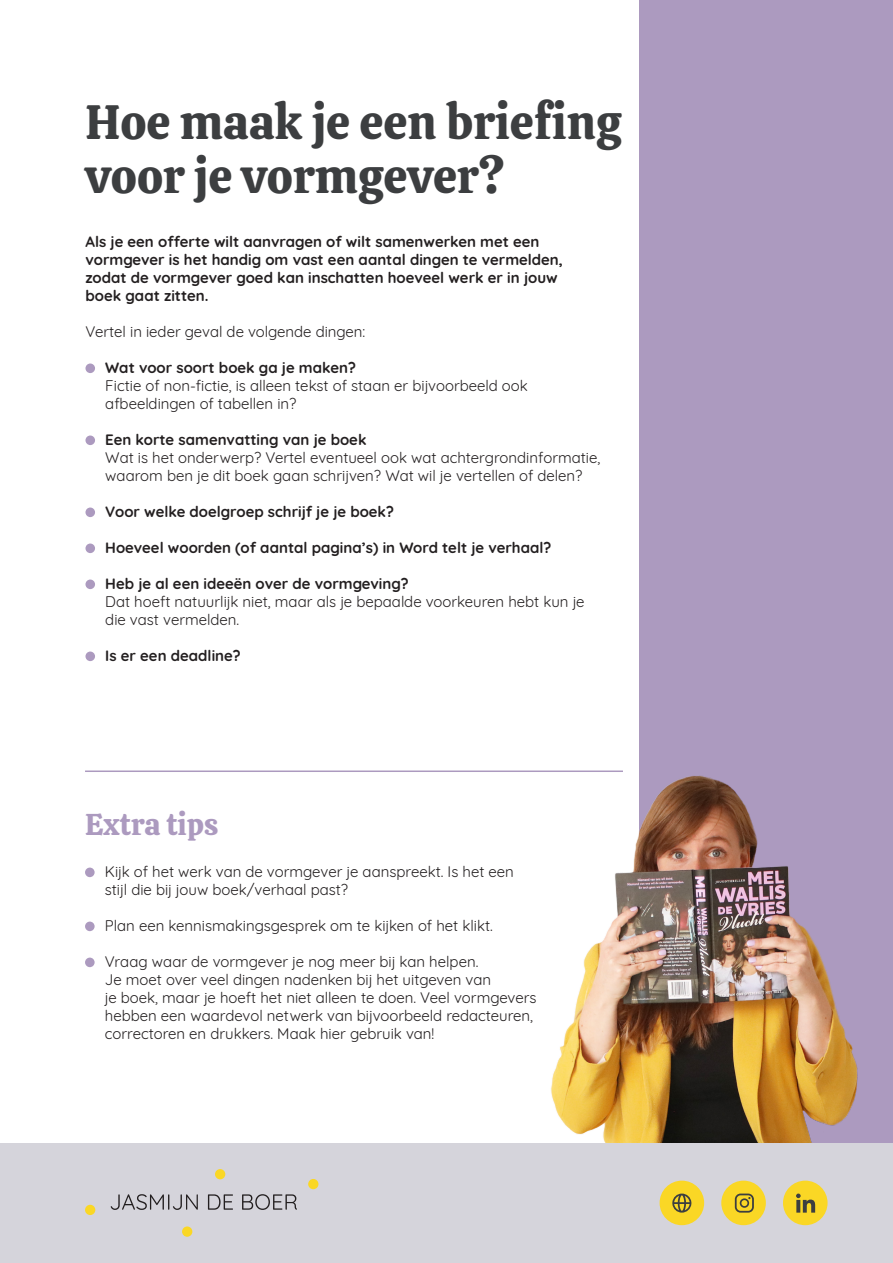
<style>
.page{position:relative;width:893px;height:1263px;background:#fff}
.page>*{position:absolute;margin:0;border:0;box-sizing:border-box;transform-origin:0 0}
.Kop{font:48px/54px "Calistoga";color:#3c3e40}
.Kop-2{font:30px "Calistoga";color:#ac9abf}
.t1{font:15px/18px "Quicksand";color:#231f20}
.t2{font:700 15px/18px "Quicksand";color:#231f20}
.s1{font-weight:700}
</style>
<div class="page">
<div style="left:640px;top:0;width:253px;height:1174px;background:#ac9abf"></div>
<img style="left:534px;top:751px;width:333px;height:393px">
<div style="left:0;top:1144px;width:893px;height:119px;background:#d5d4db"></div>
<div style="left:660px;top:1180px;width:44px;height:45px;background:#fad725;border-radius:50%"></div>
<svg style="left:672px;top:1193px;width:19px;height:19px"></svg>
<div style="left:721px;top:1180px;width:45px;height:45px;background:#fad725;border-radius:50%"></div>
<svg style="left:735px;top:1193px;width:19px;height:19px"></svg>
<div style="left:783px;top:1180px;width:44px;height:45px;background:#fad725;border-radius:50%"></div>
<svg style="left:796px;top:1193px;width:19px;height:19px"></svg>
<div style="left:85px;top:363px;width:10px;height:10px;background:#ac9abf;border-radius:50%"></div>
<div style="left:85px;top:435px;width:10px;height:10px;background:#ac9abf;border-radius:50%"></div>
<div style="left:85px;top:507px;width:10px;height:10px;background:#ac9abf;border-radius:50%"></div>
<div style="left:85px;top:543px;width:10px;height:10px;background:#ac9abf;border-radius:50%"></div>
<div style="left:85px;top:579px;width:10px;height:10px;background:#ac9abf;border-radius:50%"></div>
<div style="left:85px;top:651px;width:10px;height:10px;background:#ac9abf;border-radius:50%"></div>
<div style="left:85px;top:867px;width:10px;height:10px;background:#ac9abf;border-radius:50%"></div>
<div style="left:85px;top:921px;width:10px;height:10px;background:#ac9abf;border-radius:50%"></div>
<div style="left:85px;top:957px;width:10px;height:10px;background:#ac9abf;border-radius:50%"></div>
<hr style="left:85px;top:770px;width:538px;height:2px;background:#ac9abf">
<div style="left:182px;top:1226px;width:10px;height:11px;background:#fad725;border-radius:50%"></div>
<div style="left:85px;top:1205px;width:10px;height:10px;background:#fad725;border-radius:50%"></div>
<div style="left:215px;top:1169px;width:10px;height:10px;background:#fad725;border-radius:50%"></div>
<div style="left:308px;top:1179px;width:10px;height:10px;background:#fad725;border-radius:50%"></div>
<svg style="left:111px;top:1194px;width:87px;height:16px"></svg>
<svg style="left:208px;top:1194px;width:25px;height:16px"></svg>
<svg style="left:242px;top:1194px;width:55px;height:16px"></svg>
<p class="Kop" style="left:85px;top:92px;width:538px">Hoe maak je een briefing voor je vormgever?</p>
<p class="t2" style="left:85px;top:231px;width:479px">Als je een offerte wilt aanvragen of wilt samenwerken met een vormgever is het handig om vast een aantal dingen te vermelden, zodat de vormgever goed kan inschatten hoeveel werk er in jouw boek gaat zitten.</p>
<p class="t1" style="left:85px;top:321px;width:281px">Vertel in ieder geval de volgende dingen:</p>
<p class="t1" style="left:105px;top:357px;width:424px"><span class="s1">Wat voor soort boek ga je maken?<br></span>Fictie of non-fictie, is alleen tekst of staan er bijvoorbeeld ook afbeeldingen of tabellen in?</p>
<p class="t1" style="left:105px;top:429px;width:497px"><span class="s1">Een korte samenvatting van je boek<br></span>Wat is het onderwerp? Vertel eventueel ook wat achtergrondinformatie, waarom ben je dit boek gaan schrijven? Wat wil je vertellen of delen?</p>
<p class="t2" style="left:105px;top:501px;width:290px">Voor welke doelgroep schrijf je je boek?</p>
<p class="t2" style="left:105px;top:537px;width:448px">Hoeveel woorden (of aantal pagina’s) in Word telt je verhaal?</p>
<p class="t1" style="left:105px;top:573px;width:481px"><span class="s1">Heb je al een ideeën over de vormgeving?<br></span>Dat hoeft natuurlijk niet, maar als je bepaalde voorkeuren hebt kun je die vast vermelden.</p>
<p class="t2" style="left:105px;top:645px;width:137px">Is er een deadline?</p>
<p class="Kop-2" style="left:85px;top:798px;width:135px">Extra tips</p>
<p class="t1" style="left:105px;top:861px;width:410px">Kijk of het werk van de vormgever je aanspreekt. Is het een stijl die bij jouw boek/verhaal past?</p>
<p class="t1" style="left:105px;top:915px;width:389px">Plan een kennismakingsgesprek om te kijken of het klikt.</p>
<p class="t1" style="left:105px;top:951px;width:433px">Vraag waar de vormgever je nog meer bij kan helpen.<br>Je moet over veel dingen nadenken bij het uitgeven van<br>je boek, maar je hoeft het niet alleen te doen. Veel vormgevers hebben een waardevol netwerk van bijvoorbeeld redacteuren, correctoren en drukkers. Maak hier gebruik van!</p>
</div>
